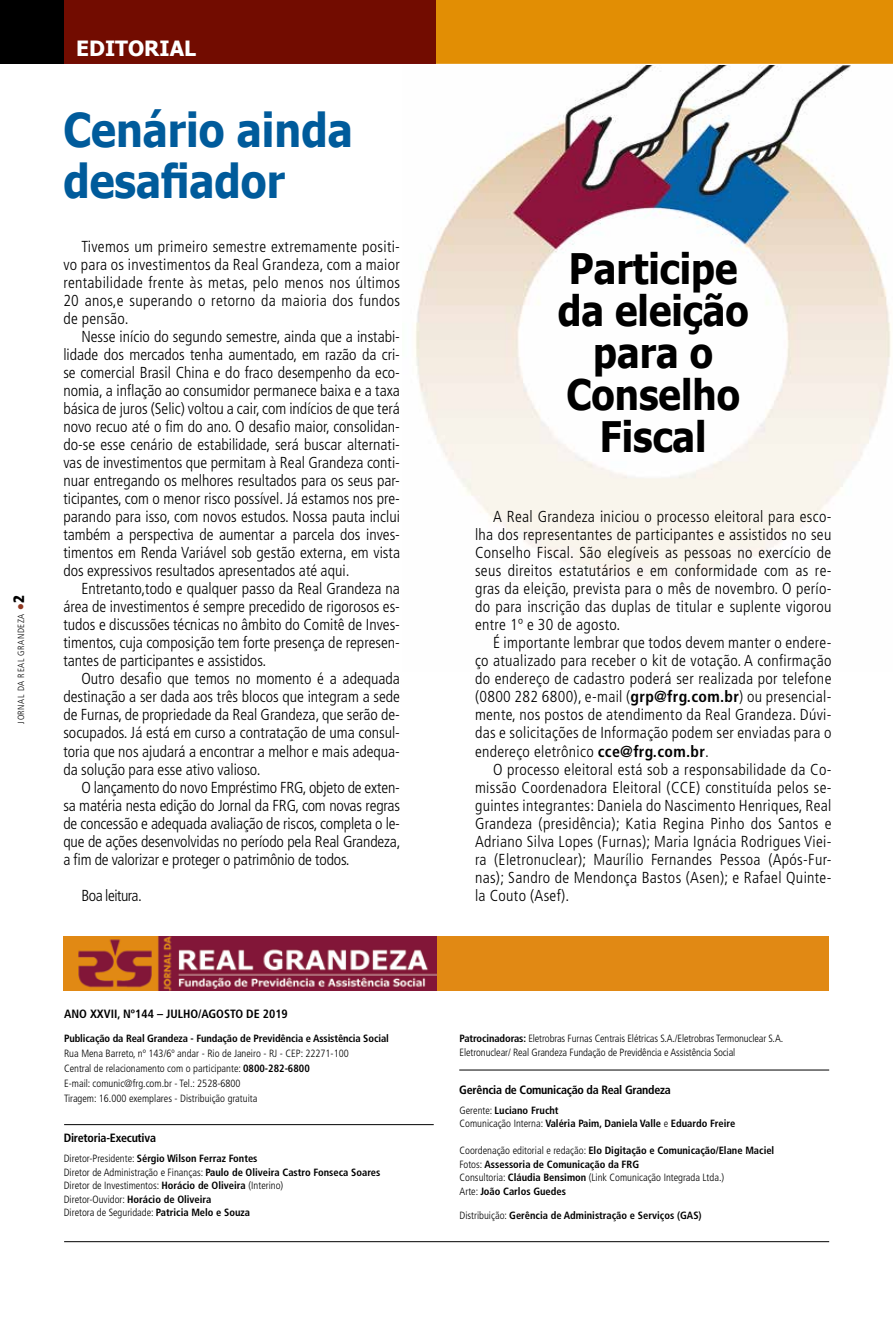
<style>
.page{position:relative;width:893px;height:1319px;background:#fff}
.page>*{position:absolute;margin:0;border:0;box-sizing:border-box;transform-origin:0 0}
.t1{font:700 46.5px/51px "Tahoma";color:#005b9b;scale:.9 1}
.t2{font:700 42px/42px "Tahoma";color:#000;text-align:center;scale:.9 1}
.t3{font:700 21px "Tahoma";color:#fff}
.t4{font:300 condensed 15.9px/18px "Frutiger";color:#000;text-align:justify}
.t5{font:300 condensed 15.9px "Frutiger";letter-spacing:-.03em;color:#000}
.t6{font:700 condensed 12px "Frutiger";letter-spacing:-.02em;color:#000}
.t7{font:700 condensed 12px "Frutiger";color:#000}
.t8{font:300 condensed 10.5px/13.5px "Frutiger";color:#000}
.t9{font:700 condensed 10.5px/13.5px "Frutiger";color:#000}
.t10{font:300 condensed 9px "Frutiger";letter-spacing:.06em;color:#000}
.s1{color:#903822}
.s2{font-weight:900;font-size:15px}
.s3{font-weight:700}
.s4{font-weight:300}
</style>
<div class="page">
<div style="left:436px;top:0;width:456px;height:64px;background:#e28e04"></div>
<svg style="left:892px;top:0;width:1px;height:64px"></svg>
<div style="left:0;top:0;width:436px;height:64px;background:#720c00"></div>
<div style="left:0;top:0;width:64px;height:64px;background:#000"></div>
<div style="left:63px;top:936px;width:766px;height:54px;background:#e18914"></div>
<img style="left:77px;top:936px;width:359px;height:54px">
<hr style="left:459px;top:1069px;width:370px;height:1px;background:#000">
<hr style="left:64px;top:1124px;width:370px;height:1px;background:#000">
<hr style="left:64px;top:1241px;width:765px;height:1px;background:#000">
<img style="left:415px;top:65px;width:476px;height:514px">
<p class="t10" style="left:16px;top:723px;width:130px;rotate:-90deg">JORNAL DA REAL GRANDEZA <span class="s1">●</span><span class="s2">2</span></p>
<h3 class="t3" style="left:76px;top:33px;width:121px">EDITORIAL</h3>
<h1 class="t1" style="left:63px;top:106px;width:323px">Cenário ainda desafiador</h1>
<p class="t4" style="left:63px;top:238px;width:338px;text-indent:18px">Tivemos um primeiro semestre extremamente positi&shy;vo para os investimentos da Real Grandeza, com a maior rentabilidade frente às metas, pelo menos nos últimos 20 anos,e superando o retorno da maioria dos fundos de pensão.</p>
<p class="t4" style="left:63px;top:328px;width:338px;text-indent:18px">Nesse início do segundo semestre, ainda que a instabi&shy;lidade dos mercados tenha aumentado, em razão da cri&shy;se comercial Brasil China e do fraco desempenho da eco&shy;nomia, a inflação ao consumidor permanece baixa e a taxa básica de juros (Selic) voltou a cair, com indícios de que terá novo recuo até o fim do ano. O desafio maior, consolidan&shy;do-se esse cenário de estabilidade, será buscar alternati&shy;vas de investimentos que permitam à Real Grandeza conti&shy;nuar entregando os melhores resultados para os seus par&shy;ticipantes, com o menor risco possível. Já estamos nos pre&shy;parando para isso, com novos estudos. Nossa pauta inclui também a perspectiva de aumentar a parcela dos inves&shy;timentos em Renda Variável sob gestão externa, em vista dos expressivos resultados apresentados até aqui.</p>
<p class="t4" style="left:63px;top:580px;width:338px;text-indent:18px">Entretanto,todo e qualquer passo da Real Grandeza na área de investimentos é sempre precedido de rigorosos es&shy;tudos e discussões técnicas no âmbito do Comitê de Inves&shy;timentos, cuja composição tem forte presença de represen&shy;tantes de participantes e assistidos.</p>
<p class="t4" style="left:63px;top:670px;width:338px;text-indent:18px">Outro desafio que temos no momento é a adequada destinação a ser dada aos três blocos que integram a sede de Furnas, de propriedade da Real Grandeza, que serão de&shy;socupados. Já está em curso a contratação de uma consul&shy;toria que nos ajudará a encontrar a melhor e mais adequa&shy;da solução para esse ativo valioso.</p>
<p class="t4" style="left:63px;top:778px;width:339px;text-indent:18px">O lançamento do novo Empréstimo FRG, objeto de exten&shy;sa matéria nesta edição do Jornal da FRG, com novas regras de concessão e adequada avaliação de riscos, completa o le&shy;que de ações desenvolvidas no período pela Real Grandeza, a fim de valorizar e proteger o patrimônio de todos.</p>
<p class="t5" style="left:81px;top:885px;width:62px">Boa leitura.</p>
<p class="t7" style="left:64px;top:1006px;width:225px">ANO XXVII, Nº144 – JULHO/AGOSTO DE 2019</p>
<p class="t9" style="left:64px;top:1031px;width:326px">Publicação da Real Grandeza - Fundação de Previdência e Assistência Social</p>
<p class="t8" style="left:64px;top:1045px;width:286px;line-height:15px">Rua Mena Barreto, nº 143/6º andar - Rio de Janeiro - RJ - CEP: 22271-100<br>Central de relacionamento com o participante: <span class="s3">0800-282-6800<br></span>E-mail: comunic@frg.com.br - Tel.: 2528-6800<br>Tiragem: 16.000 exemplares - Distribuição gratuita</p>
<p class="t6" style="left:64px;top:1130px;width:94px">Diretoria-Executiva</p>
<p class="t8" style="left:64px;top:1151px;width:318px">Diretor-Presidente: <span class="s3">Sérgio Wilson Ferraz Fontes<br></span>Diretor de Administração e Finanças: <span class="s3">Paulo de Oliveira Castro Fonseca Soares </span>Diretor de Investimentos: <span class="s3">Horácio de Oliveira</span> (Interino)<br>Diretor-Ouvidor: <span class="s3">Horácio de Oliveira<br></span>Diretora de Seguridade: <span class="s3">Patricia Melo e Souza</span></p>
<h2 class="t2" style="left:558px;top:250px;width:214px">Participe da eleição para o<br>Conselho<br>Fiscal</h2>
<p class="t4" style="left:475px;top:508px;width:358px;text-indent:18px">A Real Grandeza iniciou o processo eleitoral para esco&shy;lha dos representantes de participantes e assistidos no seu Conselho Fiscal. São elegíveis as pessoas no exercício de seus direitos estatutários e em conformidade com as re&shy;gras da eleição, prevista para o mês de novembro. O perío&shy;do para inscrição das duplas de titular e suplente vigorou entre 1º e 30 de agosto.</p>
<p class="t4" style="left:475px;top:634px;width:358px;text-indent:18px">É importante lembrar que todos devem manter o endere&shy;ço atualizado para receber o kit de votação. A confirmação do endereço de cadastro poderá ser realizada por telefone (0800 282 6800), e-mail (<span class="s3">grp@frg.com.br</span>) ou presencial&shy;mente, nos postos de atendimento da Real Grandeza. Dúvi&shy;das e solicitações de Informação podem ser enviadas para o endereço eletrônico <span class="s3">cce@frg.com.br</span>.</p>
<p class="t4" style="left:475px;top:760px;width:358px;text-indent:18px">O processo eleitoral está sob a responsabilidade da Co&shy;missão Coordenadora Eleitoral (CCE) constituída pelos se&shy;guintes integrantes: Daniela do Nascimento Henriques, Real Grandeza (presidência); Katia Regina Pinho dos Santos e Adriano Silva Lopes (Furnas); Maria Ignácia Rodrigues Viei&shy;ra (Eletronuclear); Maurílio Fernandes Pessoa (Após-Fur&shy;nas); Sandro de Mendonça Bastos (Asen); e Rafael Quinte&shy;la Couto (Asef).</p>
<p class="t8" style="left:460px;top:1031px;width:325px"><span class="s3">Patrocinadoras:</span> Eletrobras Furnas Centrais Elétricas S.A./Eletrobras Termonuclear S.A.<br>Eletronuclear/ Real Grandeza Fundação de Previdência e Assistência Social</p>
<p class="t6" style="left:459px;top:1082px;width:213px">Gerência de Comunicação da Real Grandeza</p>
<p class="t9" style="left:460px;top:1103px;width:277px"><span class="s4">Gerente:</span> Luciano Frucht<br><span class="s4">Comunicação Interna:</span> Valéria Paim, Daniela Valle <span class="s4">e</span> Eduardo Freire</p>
<p class="t9" style="left:460px;top:1143px;width:316px"><span class="s4">Coordenação editorial e redação:</span> Elo Digitação e Comunicação/Elane Maciel <span class="s4">Fotos:</span> Assessoria de Comunicação da FRG<br><span class="s4">Consultoria:</span> Cláudia Bensimon <span class="s4">(Link Comunicação Integrada Ltda.)<br>Arte:</span> João Carlos Guedes</p>
<p class="t9" style="left:460px;top:1208px;width:244px"><span class="s4">Distribuição:</span> Gerência de Administração e Serviços (GAS)</p>
</div>
